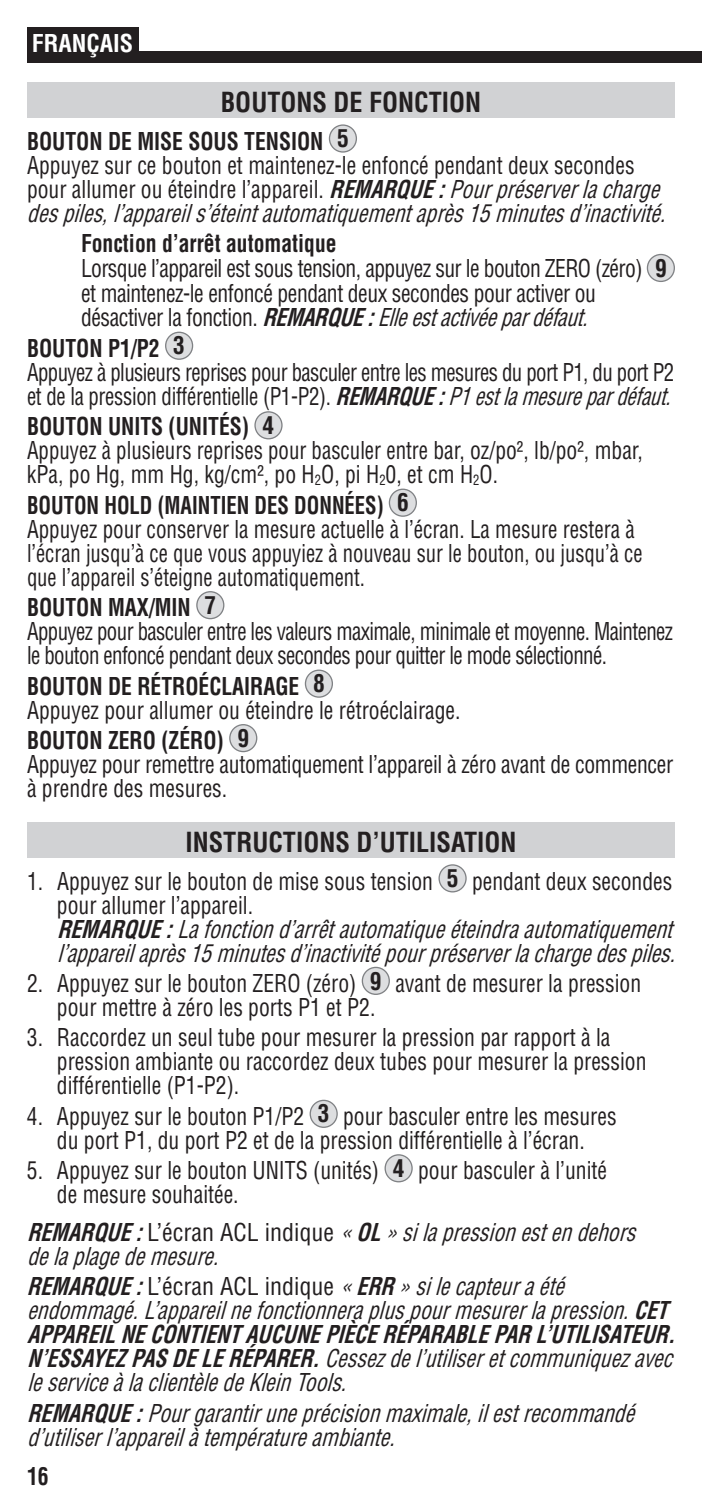
<style>
.page{position:relative;width:702px;height:1512px;background:#fff}
.page>*{position:absolute;margin:0;border:0;box-sizing:border-box;transform-origin:0 0}
.t1{font:700 condensed 27px "Helvetica LT Std";color:#231f20}
.t2{font:condensed 24px/24px "Helvetica LT Std";color:#231f20;scale:.9 1}
.t3{font:italic condensed 24px/24px "Helvetica LT Std";color:#231f20;scale:.9 1}
.t4{font:condensed 24px/24px "Helvetica LT Std";letter-spacing:-.03em;color:#231f20;scale:.87 1}
.t5{font:condensed 24px/24.6px "Helvetica LT Std";letter-spacing:-.03em;color:#231f20;scale:.9 1}
.t6{font:condensed 24px/24px "Helvetica LT Std";color:#231f20;scale:.88 1}
.t7{font:700 condensed 24px "Helvetica LT Std";color:#231f20;scale:.9 1}
.t8{font:condensed 24px/24px "Helvetica LT Std";color:#231f20;scale:.87 1}
.t9{font:700 condensed 24px "Helvetica LT Std";color:#231f20;scale:.86 1}
.t10{font:700 condensed 24px "Helvetica LT Std";color:#fff}
.s1{font-weight:700;font-style:italic}
.s2{font-style:italic}
.s3{font-weight:700}
.s4{font-style:normal}
.s5{font-weight:700;font-style:normal}
</style>
<div class="page">
<div style="left:27px;top:51px;width:675px;height:12px;background:#231f20"></div>
<div style="left:27px;top:27px;width:111px;height:33px;background:#231f20"></div>
<div style="left:27px;top:82px;width:648px;height:36px;background:#d1d2d4"></div>
<svg style="left:329px;top:124px;width:28px;height:29px"></svg>
<svg style="left:647px;top:254px;width:28px;height:28px"></svg>
<svg style="left:165px;top:332px;width:28px;height:28px"></svg>
<svg style="left:254px;top:411px;width:29px;height:28px"></svg>
<svg style="left:389px;top:489px;width:28px;height:28px"></svg>
<svg style="left:196px;top:591px;width:28px;height:28px"></svg>
<svg style="left:305px;top:670px;width:28px;height:28px"></svg>
<svg style="left:229px;top:724px;width:28px;height:28px"></svg>
<div style="left:27px;top:822px;width:648px;height:36px;background:#d1d2d4"></div>
<svg style="left:438px;top:864px;width:29px;height:29px"></svg>
<svg style="left:362px;top:967px;width:28px;height:28px"></svg>
<svg style="left:310px;top:1100px;width:28px;height:28px"></svg>
<svg style="left:385px;top:1154px;width:28px;height:28px"></svg>
<p class="t10" style="left:32px;top:28px;width:103px">FRANÇAIS</p>
<p class="t1" style="left:221px;top:85px;width:262px">BOUTONS DE FONCTION</p>
<p class="t7" style="left:27px;top:126px;width:359px">BOUTON DE MISE SOUS TENSION 5</p>
<p class="t2" style="left:27px;top:153px;width:719px">Appuyez sur ce bouton et maintenez-le enfoncé pendant deux secondes pour allumer ou éteindre l’appareil. <span class="s1">REMARQUE:</span><span class="s2">Pourpréserverlacharge despiles,l’appareils’éteintautomatiquementaprès15minutesd’inactivité.</span></p>
<p class="t5" style="left:81px;top:231px;width:652px"><span class="s3">Fonction d’arrêt automatique<br></span>Lorsque l’appareil est sous tension, appuyez sur le bouton ZERO (zéro) <span class="s3">9 </span>et maintenez-le enfoncé pendant deux secondes pour activer ou<br>d é s a c t i v e r l a f o n c t i o n . <span class="s1">REMARQUE:</span><span class="s2">Elleestactivéepardéfaut.</span></p>
<p class="t7" style="left:27px;top:333px;width:177px">BOUTON P1/P2 3</p>
<p class="t4" style="left:27px;top:360px;width:750px">Appuyez à plusieurs reprises pour basculer entre les mesures du port P1, du port P2 et de la pression différentielle (P1-P2). <span class="s1">REMARQUE:</span><span class="s2">P1estlamesurepardéfaut.</span></p>
<p class="t7" style="left:27px;top:412px;width:276px">BOUTON UNITS (UNITÉS) 4</p>
<p class="t8" style="left:27px;top:438px;width:709px">Appuyez à plusieurs reprises pour basculer entre bar, oz/po², lb/po², mbar, kPa, po Hg, mm Hg, kg/cm², po H<sub>2</sub>O, pi H<sub>2</sub>0, et cm H<sub>2</sub>O.</p>
<p class="t9" style="left:27px;top:490px;width:445px">BOUTON HOLD (MAINTIEN DES DONNÉES) 6</p>
<p class="t6" style="left:27px;top:517px;width:701px">Appuyez pour conserver la mesure actuelle à l’écran. La mesure restera à l’écran jusqu’à ce que vous appuyiez à nouveau sur le bouton, ou jusqu’à ce que l’appareil s’éteigne automatiquement.</p>
<p class="t7" style="left:27px;top:593px;width:212px">BOUTON MAX/MIN 7</p>
<p class="t4" style="left:27px;top:619px;width:744px">Appuyez pour basculer entre les valeurs maximale, minimale et moyenne. Maintenez le bouton enfoncé pendant deux secondes pour quitter le mode sélectionné.</p>
<p class="t7" style="left:27px;top:671px;width:332px">BOUTON DE RÉTROÉCLAIRAGE 8</p>
<p class="t2" style="left:27px;top:698px;width:483px">Appuyez pour allumer ou éteindre le rétroéclairage.</p>
<p class="t7" style="left:27px;top:725px;width:248px">BOUTON ZERO (ZÉRO) 9</p>
<p class="t2" style="left:27px;top:752px;width:720px">Appuyez pour remettre automatiquement l’appareil à zéro avant de commencer à prendre des mesures.</p>
<p class="t1" style="left:185px;top:825px;width:333px">INSTRUCTIONS D’UTILISATION</p>
<p class="t3" style="left:57px;top:869px;width:697px;text-indent:-30px"><span class="s4">1. Appuyez sur le bouton de mise sous tension</span> <span class="s5">5</span> <span class="s4">pendant deux secondes pour allumer l’appareil.<br></span><span class="s3">REMARQUE:</span>Lafonctiond’arrêtautomatiqueéteindraautomatiquement l’appareilaprès15minutesd’inactivitépourpréserverlachargedespiles.</p>
<p class="t2" style="left:57px;top:971px;width:651px;text-indent:-30px">2. Appuyez sur le bouton ZERO (zéro) <span class="s3">9</span> avant de mesurer la pression pour mettre à zéro les ports P1 et P2.</p>
<p class="t2" style="left:57px;top:1026px;width:657px;text-indent:-30px">3. Raccordez un seul tube pour mesurer la pression par rapport à la pression ambiante ou raccordez deux tubes pour mesurer la pression différentielle (P1-P2).</p>
<p class="t2" style="left:27px;top:1104px;width:657px;text-align:center">4. Appuyez sur le bouton P1/P2 <span class="s3">3</span> pour basculer entre les mesures du port P1, du port P2 et de la pression différentielle à l’écran.</p>
<p class="t2" style="left:57px;top:1159px;width:613px;text-indent:-30px">5. Appuyez sur le bouton UNITS (unités) <span class="s3">4</span> pour basculer à l’unité de mesure souhaitée.</p>
<p class="t3" style="left:27px;top:1220px;width:686px"><span class="s3">REMARQUE:</span><span class="s4">L ’ é c r a n A C L i n d i q u e</span> «<span class="s3">OL</span>»silapressionestendehors delaplagedemesure.</p>
<p class="t3" style="left:27px;top:1275px;width:730px"><span class="s3">REMARQUE:</span> <span class="s4">L ’ é c r a n A C L i n d i q u e</span> «<span class="s3">ERR</span>»silecapteuraété endommagé.L’appareilnefonctionnerapluspourmesurerlapression.<span class="s3">CET APPAREILNECONTIENTAUCUNEPIÈCERÉPARABLEPARL’UTILISATEUR.<br>N’ESSAYEZPASDELERÉPARER.</span>Cessezdel’utiliseretcommuniquezavec leserviceàlaclientèledeKleinTools.</p>
<p class="t3" style="left:27px;top:1401px;width:685px"><span class="s3">REMARQUE:</span>Pourgarantiruneprécisionmaximale,ilestrecommandé d’utiliserl’appareilàtempératureambiante.</p>
<p class="t7" style="left:27px;top:1461px;width:26px">16</p>
</div>
